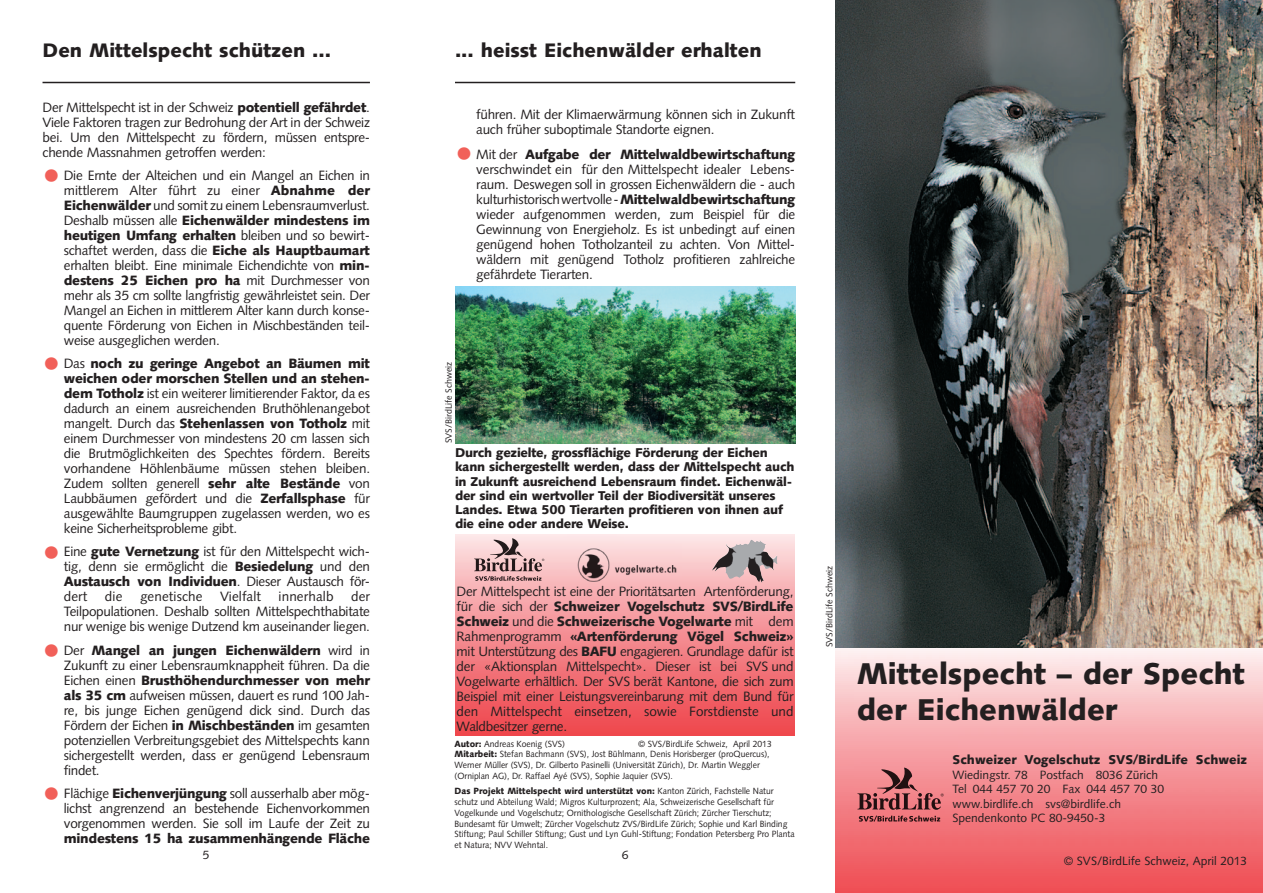
<style>
.page{position:relative;width:1263px;height:893px;background:#fff}
.page>*{position:absolute;margin:0;border:0;box-sizing:border-box;transform-origin:0 0}
.t1{font:700 36px "Syntax LT";color:#f16059}
.t2{font:900 30px/36px "Syntax LT";color:#231f20}
.t3{font:900 19.5px "Syntax LT";color:#231f20}
.t4{font:13.5px/15px "Syntax LT";letter-spacing:-.02em;color:#231f20;text-align:justify}
.t5{font:900 13.5px "Syntax LT";letter-spacing:-.02em;color:#231f20}
.t6{font:13.5px "Syntax LT";letter-spacing:.01em;color:#231f20}
.t7{font:900 12.75px/14.2px "Syntax LT";letter-spacing:-.02em;color:#231f20}
.t8{font:900 12.75px "Syntax LT";color:#231f20}
.t9{font:12px/14.4px "Syntax LT";color:#231f20}
.t10{font:9px/10.8px "Syntax LT";color:#231f20;scale:.95 1}
.t11{font:9px/10.8px "Syntax LT";color:#231f20}
.s1{font-weight:900}
</style>
<div class="page">
<img style="left:836px;top:648px;width:427px;height:245px">
<img style="left:455px;top:534px;width:339px;height:201px">
<hr style="left:455px;top:82px;width:340px;height:1px;background:#231f20">
<hr style="left:43px;top:82px;width:327px;height:1px;background:#231f20">
<svg style="left:857px;top:768px;width:87px;height:54px;background:#c0696d"></svg>
<img style="left:836px;top:0;width:427px;height:648px">
<svg style="left:474px;top:538px;width:70px;height:43px;background:#c5a3a5"></svg>
<img style="left:455px;top:286px;width:340px;height:157px">
<img style="left:577px;top:548px;width:99px;height:33px">
<img style="left:712px;top:540px;width:66px;height:43px">
<h3 class="t3" style="left:43px;top:39px;width:290px">Den Mittelspecht schützen ...</h3>
<h3 class="t3" style="left:455px;top:39px;width:308px">... heisst Eichenwälder erhalten</h3>
<p class="t4" style="left:43px;top:100px;width:329px">Der Mittelspecht ist in der Schweiz <span class="s1">potentiell gefährdet</span>.<br>Viele Faktoren tragen zur Bedrohung der Art in der Schweiz bei. Um den Mittelspecht zu fördern, müssen entspre&shy;chende Massnahmen getroffen werden:</p>
<p class="t4" style="left:64px;top:168px;width:308px">Die Ernte der Alteichen und ein Mangel an Eichen in mittlerem Alter führt zu einer <span class="s1">Abnahme der Eichenwälder</span> und somit zu einem Lebensraumverlust.<br>Deshalb müssen alle <span class="s1">Eichenwälder mindestens im heutigen Umfang erhalten</span> bleiben und so bewirt&shy;schaftet werden, dass die <span class="s1">Eiche als Hauptbaumart </span>erhalten bleibt. Eine minimale Eichendichte von <span class="s1">min&shy;destens 25 Eichen pro ha</span> mit Durchmesser von mehr als 35 cm sollte langfristig gewährleistet sein. Der Mangel an Eichen in mittlerem Alter kann durch konse&shy;quente Förderung von Eichen in Mischbeständen teil&shy;weise ausgeglichen werden.</p>
<p class="t4" style="left:64px;top:356px;width:308px">Das <span class="s1">noch zu geringe Angebot an Bäumen mit weichen oder morschen Stellen und an stehen&shy;dem Totholz</span> ist ein weiterer limitierender Faktor, da es dadurch an einem ausreichenden Bruthöhlenangebot mangelt. Durch das <span class="s1">Stehenlassen von Totholz</span> mit einem Durchmesser von mindestens 20 cm lassen sich die Brutmöglichkeiten des Spechtes fördern. Bereits vorhandene Höhlenbäume müssen stehen bleiben.<br>Zudem sollten generell <span class="s1">sehr alte Bestände</span> von Laubbäumen gefördert und die <span class="s1">Zerfallsphase</span> für ausgewählte Baumgruppen zugelassen werden, wo es keine Sicherheitsprobleme gibt.</p>
<p class="t4" style="left:64px;top:544px;width:308px">Eine <span class="s1">gute Vernetzung</span> ist für den Mittelspecht wich&shy;tig, denn sie ermöglicht die <span class="s1">Besiedelung</span> und den <span class="s1">Austausch von Individuen</span>. Dieser Austausch för&shy;dert</p>
<p class="t4" style="left:476px;top:106px;width:320px">führen. Mit der Klimaerwärmung können sich in Zukunft auch früher suboptimale Standorte eignen.</p>
<p class="t4" style="left:476px;top:147px;width:321px">Mit der <span class="s1">Aufgabe der Mittelwaldbewirtschaftung </span>verschwindet ein für den Mittelspecht idealer Lebens&shy;raum. Deswegen soll in grossen Eichenwäldern die - auch kulturhistorisch wertvolle - <span class="s1">Mittelwaldbewirtschaftung </span>wieder aufgenommen werden, zum Beispiel für die Gewinnung von Energieholz. Es ist unbedingt auf einen genügend hohen Totholzanteil zu achten. Von Mittel&shy;wäldern mit genügend Totholz profitieren zahlreiche gefährdete Tierarten.</p>
<h1 class="t1" style="left:455px;top:133px;width:19px">•</h1>
<h1 class="t1" style="left:43px;top:155px;width:19px">•</h1>
<h1 class="t1" style="left:43px;top:343px;width:19px">•</h1>
<p class="t11" style="left:443px;top:443px;width:83px;rotate:-90deg">SVS/BirdLife Schweiz</p>
<p class="t7" style="left:455px;top:446px;width:341px">Durch gezielte, grossflächige Förderung der Eichen kann sichergestellt werden, dass der Mittelspecht auch in Zukunft ausreichend Lebensraum findet. Eichenwäl&shy;der sind ein wertvoller Teil der Biodiversität unseres Landes. Etwa 500 Tierarten profitieren von ihnen auf die eine oder andere Weise.</p>
<h1 class="t1" style="left:43px;top:532px;width:19px">•</h1>
<p class="t4" style="left:457px;top:584px;width:338px">Der Mittelspecht ist eine der Prioritätsarten Artenförderung, für die sich der <span class="s1">Schweizer Vogelschutz SVS/BirdLife Schweiz</span> und die <span class="s1">Schweizerische Vogelwarte</span> mit dem Rahmenprogramm <span class="s1">«Artenförderung Vögel Schweiz» </span>mit Unterstützung des <span class="s1">BAFU</span> engagieren. Grundlage dafür ist der «Aktionsplan Mittelspecht». Dieser ist bei SVS und Vogelwarte erhältlich. Der SVS berät Kantone, die sich zum Beispiel mit einer Leistungsvereinbarung mit dem Bund für den Mittelspecht einsetzen, sowie Forstdienste und Waldbesitzer gerne.</p>
<p class="t4" style="left:105px;top:589px;width:19px">die</p>
<p class="t6" style="left:140px;top:589px;width:64px">genetische</p>
<p class="t6" style="left:220px;top:589px;width:42px">Vielfalt</p>
<p class="t6" style="left:279px;top:589px;width:56px">innerhalb</p>
<p class="t4" style="left:64px;top:589px;width:308px;text-indent:287px">der Teilpopulationen. Deshalb sollten Mittelspechthabitate nur wenige bis wenige Dutzend km auseinander liegen.</p>
<p class="t4" style="left:64px;top:642px;width:308px;text-align:left">Der <span class="s1">Mangel an jungen Eichenwäldern</span> wird in Zukunft zu einer Lebensraumknappheit führen. Da die Eichen einen <span class="s1">Brusthöhendurchmesser von mehr als 35 cm</span> aufweisen müssen, dauert es rund 100 Jah&shy;re, bis junge Eichen genügend dick sind. Durch das Fördern der Eichen <span class="s1">in Mischbeständen</span> im gesamten potenziellen Verbreitungsgebiet des Mittelspechts kann sichergestellt werden, dass er genügend Lebensraum findet.</p>
<p class="t4" style="left:64px;top:785px;width:308px">Flächige <span class="s1">Eichenverjüngung</span> soll ausserhalb aber mög&shy;lichst angrenzend an bestehende Eichenvorkommen vorgenommen werden. Sie soll im Laufe der Zeit zu</p>
<p class="t5" style="left:64px;top:830px;width:308px">mindestens 15 ha zusammenhängende Fläche</p>
<h1 class="t1" style="left:43px;top:630px;width:19px">•</h1>
<p class="t11" style="left:454px;top:738px;width:319px;text-indent:183px">© SVS/BirdLife Schweiz, April 2013<br><span class="s1">Mitarbeit:</span> Stefan Bachmann (SVS), Jost Bühlmann, Denis Horisberger (proQuercus), Werner Müller (SVS), Dr. Gilberto Pasinelli (Universität Zürich), Dr. Martin Weggler (Orniplan AG), Dr. Raffael Ayé (SVS), Sophie Jaquier (SVS).</p>
<p class="t10" style="left:454px;top:786px;width:360px"><span class="s1">Das Projekt Mittelspecht wird unterstützt von:</span> Kanton Zürich, Fachstelle Natur schutz und Abteilung Wald; Migros Kulturprozent; Ala, Schweizerische Gesellschaft für Vogelkunde und Vogelschutz; Ornithologische Gesellschaft Zürich; Zürcher Tierschutz; Bundesamt für Umwelt; Zürcher Vogelschutz ZVS/BirdLife Zürich; Sophie und Karl Binding Stiftung; Paul Schiller Stiftung; Gust und Lyn Guhl-Stiftung; Fondation Petersberg Pro Planta et Natura; NVV Wehntal.</p>
<p class="t10" style="left:454px;top:738px;width:118px"><span class="s1">Autor:</span> Andreas Koenig (SVS)</p>
<h1 class="t1" style="left:43px;top:772px;width:19px">•</h1>
<p class="t9" style="left:203px;top:848px;width:8px">5</p>
<p class="t9" style="left:622px;top:848px;width:8px">6</p>
<p class="t11" style="left:824px;top:647px;width:83px;rotate:-90deg">SVS/BirdLife Schweiz</p>
<h2 class="t2" style="left:857px;top:656px;width:390px">Mittelspecht – der Specht der Eichenwälder</h2>
<p class="t8" style="left:952px;top:752px;width:296px">Schweizer Vogelschutz SVS/BirdLife Schweiz</p>
<p class="t9" style="left:952px;top:767px;width:213px">Wiedingstr. 78 Postfach 8036 Zürich<br>Tel 044 457 70 20 Fax 044 457 70 30 www.birdlife.ch svs@birdlife.ch<br>Spendenkonto PC 80-9450-3</p>
<p class="t9" style="left:1064px;top:854px;width:185px">© SVS/BirdLife Schweiz, April 2013</p>
</div>
